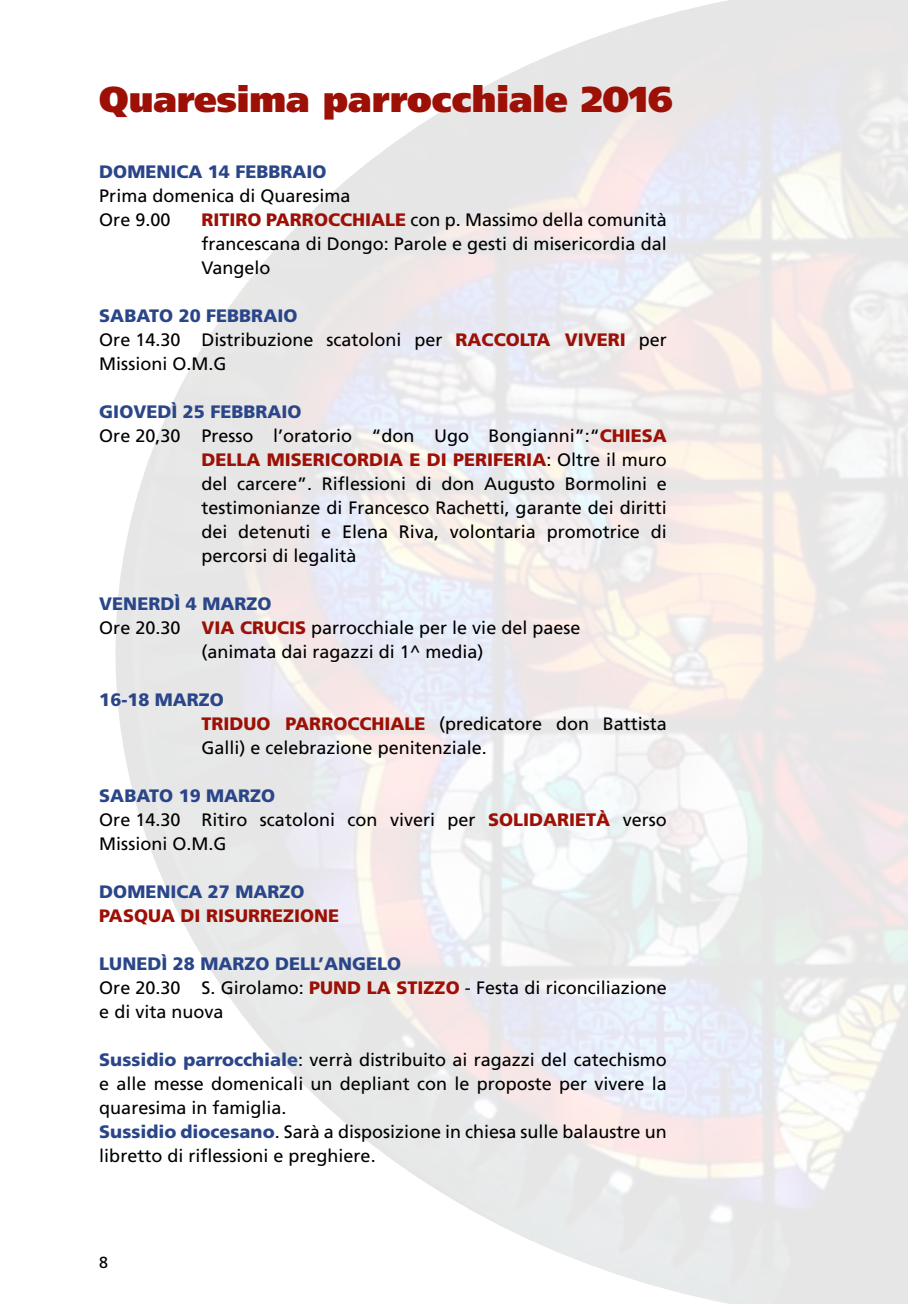
<style>
.page{position:relative;width:908px;height:1304px;background:#fff}
.page>*{position:absolute;margin:0;border:0;box-sizing:border-box;transform-origin:0 0}
.t1{font:900 36px "Frutiger";color:#9c1006}
.t2{font:18px/24px "Frutiger";color:#000}
.t3{font:900 18px/24px "Frutiger";color:#9c1006}
.t4{font:900 18px "Frutiger";color:#2a4689}
.t5{font:16px "Frutiger";color:#000}
.s1{font-weight:900;color:#2a4689}
.s2{font-weight:900;color:#9c1006}
.s3{color:#2a4689}
.s4{font-weight:400;color:#000}
</style>
<div class="page">
<h1 class="t1" style="left:99px;top:78px;width:574px">Quaresima parrocchiale 2016</h1>
<p class="t4" style="left:99px;top:161px;width:83px">DOMENICA</p>
<p class="t4" style="left:208px;top:161px;width:85px">14 FEBBRAIO</p>
<p class="t2" style="left:99px;top:184px;width:253px">Prima domenica di Quaresima<br>Ore 9.00</p>
<p class="t2" style="left:201px;top:208px;width:466px;text-align:justify;text-indent:209px">con p. Massimo della comunità francescana di Dongo: Parole e gesti di misericordia dal Vangelo</p>
<p class="t3" style="left:201px;top:208px;width:23px">RITIRO</p>
<p class="t3" style="left:266px;top:208px;width:14px">PARROCC</p>
<p class="t3" style="left:352px;top:208px;width:24px">HIALE</p>
<p class="t4" style="left:99px;top:305px;width:50px">SABATO</p>
<p class="t2" style="left:99px;top:304px;width:381px;text-indent:79px"><span class="s1">20 FEBBRAIO<br></span>Ore 14.30 Distribuzione scatoloni per <span class="s2">RACCOLTA</span></p>
<p class="t3" style="left:564px;top:328px;width:24px">VIVERI</p>
<p class="t2" style="left:638px;top:328px;width:30px">per</p>
<p class="t2" style="left:99px;top:352px;width:129px">M issioni O.M .G</p>
<p class="t4" style="left:99px;top:401px;width:27px">GIOVED</p>
<p class="t4" style="left:171px;top:401px;width:97px">Ì 25 FEBBRAIO</p>
<p class="t2" style="left:99px;top:424px;width:537px">Ore 20,30 Presso l’oratorio “don Ugo Bongianni”:“<span class="s2">CHIESA</span></p>
<p class="t3" style="left:201px;top:448px;width:13px">DELLA</p>
<p class="t3" style="left:267px;top:448px;width:30px">MISERICORDIA</p>
<p class="t3" style="left:409px;top:448px;width:55px">EDI PERIFERIA</p>
<p class="t2" style="left:201px;top:448px;width:466px;text-align:justify;text-indent:345px">: Oltre il muro del carcere”. Riflessioni di don Augusto Bormolini e testimonianze di Francesco Rachetti, garante dei diritti dei detenuti e E lena Riva, volontaria promotrice di percorsi di legalità</p>
<p class="t3" style="left:99px;top:592px;width:188px;text-indent:75px"><span class="s3">Ì 4 MARZO<br></span><span class="s4">Ore 20.30</span> VIA CRUCIS</p>
<p class="t4" style="left:99px;top:593px;width:51px">VENERD</p>
<p class="t2" style="left:201px;top:616px;width:380px;text-indent:110px">parrocchiale per le vie del paese (animata dai ragazzi di 1^ media)</p>
<p class="t4" style="left:99px;top:689px;width:124px">16-18 MARZO</p>
<p class="t3" style="left:201px;top:712px;width:98px">TRIDUO PARROCC</p>
<p class="t3" style="left:371px;top:712px;width:24px">HIALE</p>
<p class="t2" style="left:201px;top:712px;width:466px;text-indent:237px">(predicatore don Battista<br>Galli) e celebrazione penitenziale.</p>
<p class="t4" style="left:99px;top:785px;width:50px">SABATO</p>
<p class="t2" style="left:99px;top:784px;width:401px;text-indent:79px"><span class="s1">19 MARZO<br></span>Ore 14.30 Ritiro scatoloni con viveri per <span class="s2">SOLIDARIET</span></p>
<p class="t2" style="left:596px;top:808px;width:72px"><span class="s2">À</span> verso</p>
<p class="t2" style="left:99px;top:832px;width:129px">M issioni O.M .G</p>
<p class="t4" style="left:99px;top:881px;width:83px">DOMENICA</p>
<p class="t4" style="left:208px;top:881px;width:96px">27 MARZO</p>
<p class="t3" style="left:99px;top:904px;width:161px">PASQUA DI RISURRE</p>
<p class="t3" style="left:283px;top:904px;width:56px">ZIONE</p>
<p class="t4" style="left:99px;top:953px;width:188px">LUNEDÌ 28 MARZO DELL</p>
<p class="t2" style="left:99px;top:952px;width:568px;text-indent:219px"><span class="s1">’ANGELO<br></span>Ore 20.30 S. Girolamo: <span class="s2">PUND LA STIZZO</span> - Festa di riconciliazione e di vita nuova</p>
<p class="t2" style="left:99px;top:1048px;width:568px"><span class="s1">SUSSIDIO PARROCCHIALE</span>: verrà distribuito ai ragazzi del catechismo e alle messe domenicali un depliant con le proposte per vivere la quaresima in famiglia.<br><span class="s1">SUSSIDIO DIOCESANO</span>. Sarà a disposizione in chiesa sulle balaustre un libretto di riflessioni e preghiere.</p>
<p class="t5" style="left:99px;top:1253px;width:10px">8</p>
</div>
